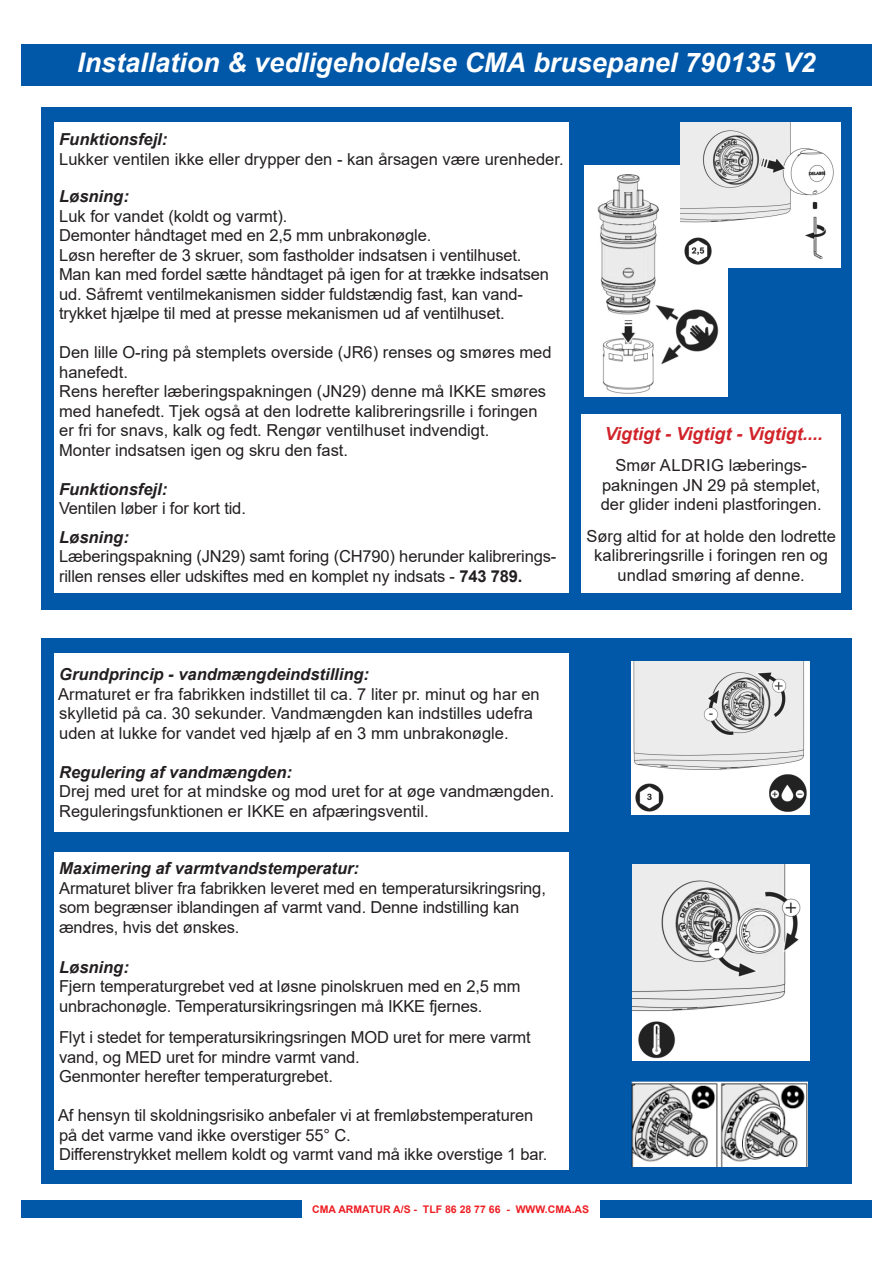
<style>
.page{position:relative;width:893px;height:1263px;background:#fff}
.page>*{position:absolute;margin:0;border:0;box-sizing:border-box;transform-origin:0 0}
.t1{font:italic 700 27px "Arial";color:#fff}
.t2{font:italic 700 18px "Arial";color:#d1232a}
.t3{font:16.5px/19.5px "Arial";letter-spacing:-.01em;color:#231f20}
.t4{font:italic 700 16.5px "Arial";color:#231f20}
.t5{font:700 10.5px "Arial";color:#ee1d23}
.s1{font-weight:700}
</style>
<div class="page">
<div style="left:21px;top:45px;width:851px;height:41px;background:#0157a8"></div>
<div style="left:21px;top:1201px;width:850px;height:17px;background:#0157a8"></div>
<div style="left:302px;top:1198px;width:298px;height:22px;background:#fff"></div>
<div style="left:41px;top:638px;width:811px;height:545px;background:#0157a8"></div>
<img style="left:633px;top:865px;width:176px;height:195px">
<img style="left:631px;top:661px;width:178px;height:154px">
<div style="left:41px;top:108px;width:811px;height:502px;background:#0157a8"></div>
<img style="left:584px;top:166px;width:143px;height:231px">
<div style="left:55px;top:122px;width:514px;height:471px;background:#fff"></div>
<img style="left:680px;top:122px;width:160px;height:146px">
<div style="left:55px;top:653px;width:514px;height:178px;background:#fff"></div>
<div style="left:55px;top:853px;width:514px;height:317px;background:#fff"></div>
<div style="left:581px;top:414px;width:260px;height:179px;background:#fff"></div>
<img style="left:631px;top:1081px;width:176px;height:85px">
<p class="t1" style="left:77px;top:45px;width:740px">Installation &amp; vedligeholdelse CMA brusepanel 790135 V2</p>
<p class="t4" style="left:59px;top:129px;width:110px">Funktionsfejl:</p>
<p class="t3" style="left:59px;top:149px;width:506px">Lukker ventilen ikke eller drypper den - kan årsagen være urenheder.</p>
<p class="t4" style="left:59px;top:186px;width:71px">Løsning:</p>
<p class="t3" style="left:59px;top:206px;width:230px">Luk for vandet (koldt og varmt).</p>
<p class="t3" style="left:59px;top:226px;width:374px">Demonter håndtaget med en 2,5 mm unbrakonøgle.</p>
<p class="t3" style="left:59px;top:245px;width:464px">Løsn herefter de 3 skruer, som fastholder indsatsen i ventilhuset.</p>
<p class="t3" style="left:59px;top:265px;width:492px">Man kan med fordel sætte håndtaget på igen for at trække indsatsen</p>
<p class="t3" style="left:59px;top:284px;width:465px">ud. Såfremt ventilmekanismen sidder fuldstændig fast, kan vand-</p>
<p class="t3" style="left:59px;top:304px;width:447px">trykket hjælpe til med at presse mekanismen ud af ventilhuset.</p>
<p class="t3" style="left:59px;top:343px;width:494px">Den lille O-ring på stemplets overside (JR6) renses og smøres med hanefedt.</p>
<p class="t3" style="left:59px;top:382px;width:488px">Rens herefter læberingspakningen (JN29) denne må IKKE smøres med hanefedt. Tjek også at den lodrette kalibreringsrille i foringen er fri for snavs, kalk og fedt. Rengør ventilhuset indvendigt.</p>
<p class="t3" style="left:59px;top:440px;width:290px">Monter indsatsen igen og skru den fast.</p>
<p class="t4" style="left:59px;top:478px;width:110px">Funktionsfejl:</p>
<p class="t3" style="left:59px;top:499px;width:188px">Ventilen løber i for kort tid.</p>
<p class="t4" style="left:59px;top:526px;width:71px">Løsning:</p>
<p class="t3" style="left:59px;top:547px;width:499px">Læberingspakning (JN29) samt foring (CH790) herunder kalibrerings&shy;rillen renses eller udskiftes med en komplet ny indsats - <span class="s1">743 789.</span></p>
<p class="t2" style="left:605px;top:421px;width:219px">Vigtigt - Vigtigt - Vigtigt....</p>
<p class="t3" style="left:615px;top:456px;width:193px">Smør ALDRIG læberings-</p>
<p class="t3" style="left:602px;top:475px;width:220px">pakningen JN 29 på stemplet,</p>
<p class="t3" style="left:601px;top:495px;width:223px">der glider indeni plastforingen.</p>
<p class="t3" style="left:586px;top:526px;width:251px;text-align:center">Sørg altid for at holde den lodrette kalibreringsrille i foringen ren og undlad smøring af denne.</p>
<p class="t4" style="left:59px;top:663px;width:311px">Grundprincip - vandmængdeindstilling:</p>
<p class="t3" style="left:58px;top:684px;width:483px">Armaturet er fra fabrikken indstillet til ca. 7 liter pr. minut og har en</p>
<p class="t3" style="left:59px;top:703px;width:475px">skylletid på ca. 30 sekunder. Vandmængden kan indstilles udefra uden at lukke for vandet ved hjælp af en 3 mm unbrakonøgle.</p>
<p class="t4" style="left:59px;top:761px;width:234px">Regulering af vandmængden:</p>
<p class="t3" style="left:59px;top:781px;width:497px">Drej med uret for at mindske og mod uret for at øge vandmængden.</p>
<p class="t3" style="left:59px;top:801px;width:371px">Reguleringsfunktionen er IKKE en afpæringsventil.</p>
<p class="t4" style="left:59px;top:857px;width:301px">Maximering af varmtvandstemperatur:</p>
<p class="t3" style="left:59px;top:878px;width:488px">Armaturet bliver fra fabrikken leveret med en temperatursikringsring, som begrænser iblandingen af varmt vand. Denne indstilling kan</p>
<p class="t3" style="left:59px;top:917px;width:182px">ændres, hvis det ønskes.</p>
<p class="t4" style="left:59px;top:956px;width:71px">Løsning:</p>
<p class="t3" style="left:59px;top:976px;width:463px">Fjern temperaturgrebet ved at løsne pinolskruen med en 2,5 mm</p>
<p class="t3" style="left:59px;top:996px;width:425px">unbrachonøgle. Temperatursikringsringen må IKKE fjernes.</p>
<p class="t3" style="left:59px;top:1027px;width:473px">Flyt i stedet for temperatursikringsringen MOD uret for mere varmt vand, og MED uret for mindre varmt vand.</p>
<p class="t3" style="left:59px;top:1066px;width:275px">Genmonter herefter temperaturgrebet.</p>
<p class="t3" style="left:58px;top:1105px;width:477px">Af hensyn til skoldningsrisiko anbefaler vi at fremløbstemperaturen</p>
<p class="t3" style="left:59px;top:1125px;width:293px">på det varme vand ikke overstiger 55° C.</p>
<p class="t3" style="left:59px;top:1144px;width:490px">Differenstrykket mellem koldt og varmt vand må ikke overstige 1 bar.</p>
<p class="t5" style="left:312px;top:1202px;width:278px">CMA ARMATUR A/S - TLF 86 28 77 66 - WWW.CMA.AS</p>
</div>
